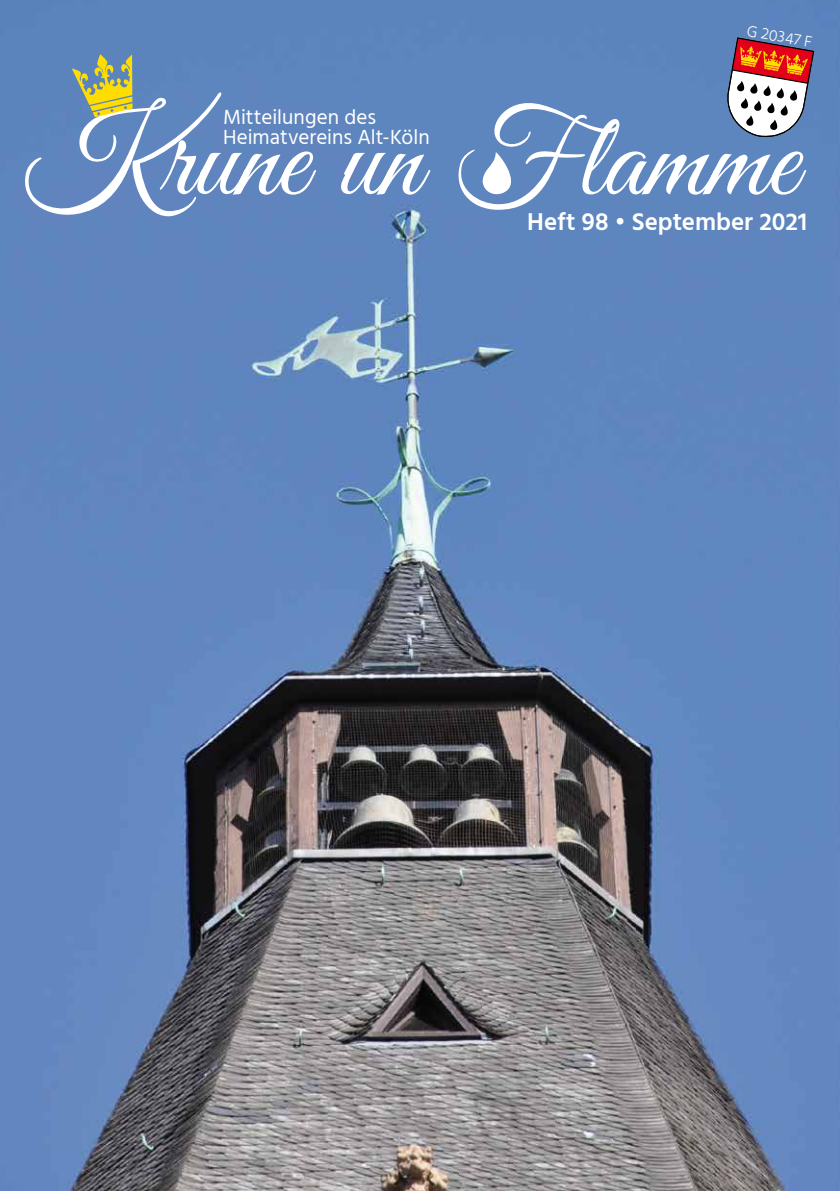
<style>
.page{position:relative;width:840px;height:1191px;background:#fff}
.page>*{position:absolute;margin:0;border:0;box-sizing:border-box;transform-origin:0 0}
.t1{font:600 25px "Hind";color:#fff}
.t2{font:21px/20px "Hind";color:#fff}
.t3{font:300 16px "Hind";color:#fff}
</style>
<div class="page">
<img style="left:0;top:0;width:839px;height:1191px">
<svg style="left:724px;top:37px;width:89px;height:101px"></svg>
<svg style="left:18px;top:90px;width:788px;height:128px;fill:#5d86be"></svg>
<svg style="left:72px;top:54px;width:60px;height:63px"></svg>
<svg style="left:481px;top:152px;width:39px;height:44px"></svg>
<p class="t2" style="left:223px;top:108px;width:208px">Mitteilungen des<br>Heimatvereins Alt-Köln</p>
<p class="t3" style="left:748px;top:20px;width:68px;rotate:10deg">G 20347 F</p>
<p class="t1" style="left:527px;top:204px;width:281px">Heft 98 • September 2021</p>
</div>
